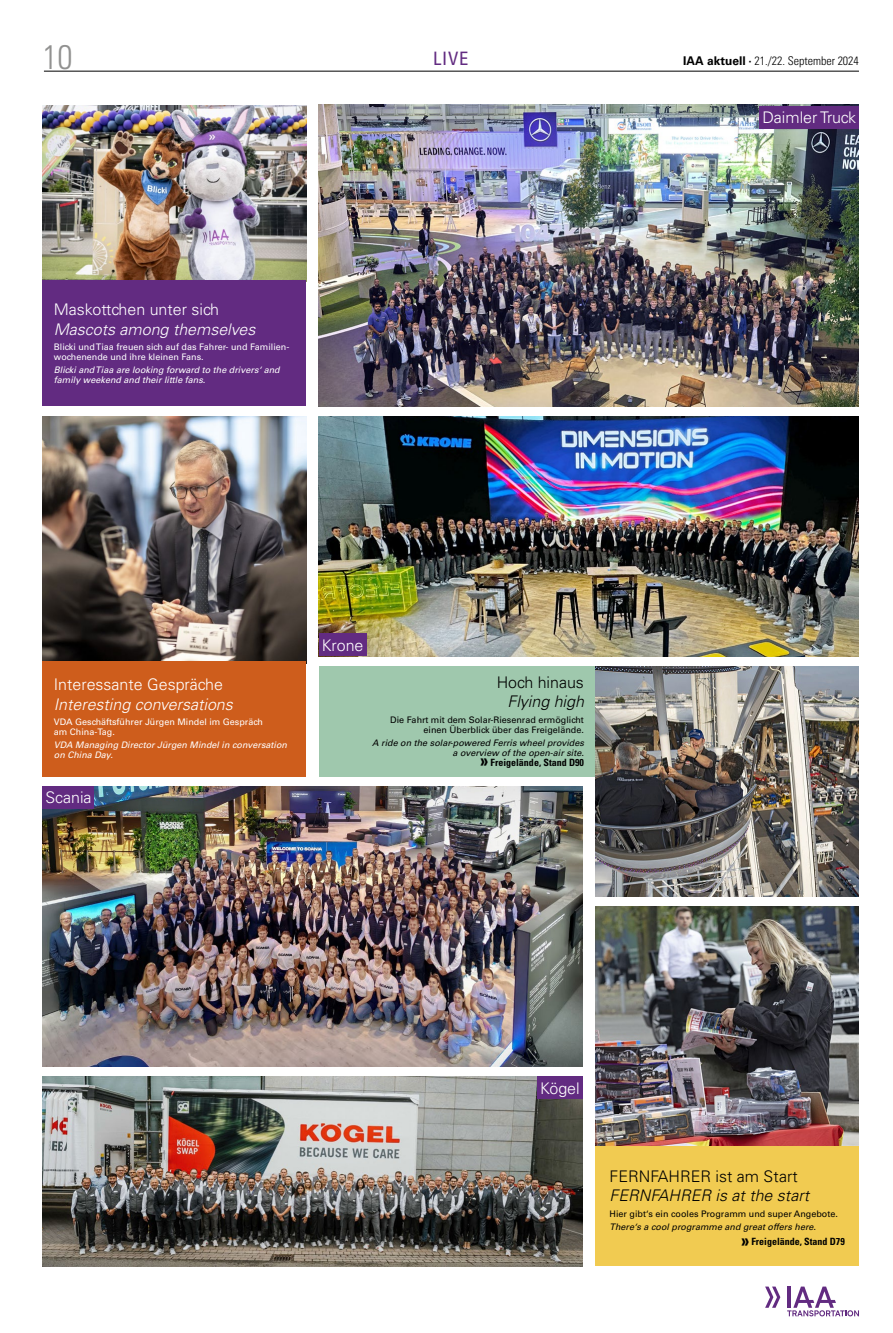
<style>
.page{position:relative;width:893px;height:1333px;background:#fff}
.page>*{position:absolute;margin:0;border:0;box-sizing:border-box;transform-origin:0 0}
.t1{font:300 condensed 34px "Univers LT Std";color:#919190}
.t2{font:condensed 18.5px "Univers LT Std";color:#622b81}
.t3{font:300 16px "Univers LT Std";color:#fff}
.t4{font:italic 300 16px "Univers LT Std";color:#fff}
.t5{font:italic 300 16px "Univers LT Std";color:#000}
.t6{font:300 16px "Univers LT Std";color:#000}
.t7{font:300 condensed 12px "Univers LT Std";color:#000}
.t8{font:700 condensed 10px "Univers LT Std";color:#000}
.t9{font:italic 9px/10px "Univers LT Std";color:#fff}
.t10{font:9px/10px "Univers LT Std";color:#fff}
.t11{font:9px/10px "Univers LT Std";color:#000;text-align:right}
.t12{font:italic 9px/10px "Univers LT Std";color:#000;text-align:right}
.s1{font-weight:700;font-stretch:normal}
.s2{font-size:18.5px}
</style>
<div class="page">
<hr style="left:44px;top:71px;width:815px;height:1px;background:#000">
<svg style="left:787px;top:1286px;width:72px;height:30px"></svg>
<svg style="left:765px;top:1286px;width:15px;height:21px"></svg>
<img style="left:319px;top:105px;width:540px;height:301px">
<img style="left:43px;top:1076px;width:540px;height:190px">
<img style="left:319px;top:416px;width:540px;height:240px">
<img style="left:43px;top:786px;width:540px;height:280px">
<img style="left:595px;top:906px;width:264px;height:240px">
<img style="left:43px;top:416px;width:263px;height:244px">
<img style="left:43px;top:106px;width:263px;height:175px">
<div style="left:43px;top:281px;width:263px;height:125px;background:#622b81"></div>
<div style="left:319px;top:666px;width:276px;height:110px;background:#9fc8ad"></div>
<div style="left:595px;top:1146px;width:264px;height:120px;background:#f1cb51"></div>
<div style="left:43px;top:660px;width:263px;height:116px;background:#ce5d1c"></div>
<img style="left:595px;top:666px;width:264px;height:230px">
<div style="left:760px;top:106px;width:99px;height:23px;background:#622b81"></div>
<div style="left:43px;top:786px;width:51px;height:23px;background:#622b81"></div>
<div style="left:319px;top:633px;width:47px;height:23px;background:#622b81"></div>
<div style="left:537px;top:1076px;width:46px;height:23px;background:#622b81"></div>
<h1 class="t1" style="left:43px;top:37px;width:32px">10</h1>
<h2 class="t2" style="left:433px;top:47px;width:37px">LIVE</h2>
<h3 class="t7" style="left:683px;top:54px;width:177px"><span class="s1">IAA aktuell ·</span> 21./22. September 2024</h3>
<h3 class="t3" style="left:54px;top:300px;width:167px">Maskottchen unter sich</h3>
<h3 class="t4" style="left:54px;top:319px;width:203px">Mascots among themselves</h3>
<p class="t10" style="left:54px;top:342px;width:237px">Blicki und Tiaa freuen sich auf das Fahrer- und Familien&shy;wochenende und ihre kleinen Fans.</p>
<p class="t9" style="left:54px;top:365px;width:227px">Blicki and Tiaa are looking forward to the drivers‘ and family weekend and their little fans.</p>
<h3 class="t3" style="left:54px;top:675px;width:171px">Interessante Gespräche</h3>
<h3 class="t4" style="left:54px;top:694px;width:180px">Interesting conversations</h3>
<p class="t10" style="left:54px;top:717px;width:211px">VDA Geschäftsführer Jürgen Mindel im Gespräch am China-Tag.</p>
<p class="t9" style="left:54px;top:740px;width:235px">VDA Managing Director Jürgen Mindel in conversation on China Day.</p>
<h3 class="t3" style="left:45px;top:788px;width:48px">Scania</h3>
<h3 class="t3" style="left:322px;top:635px;width:43px">Krone</h3>
<h3 class="t6" style="left:497px;top:673px;width:89px">Hoch hinaus</h3>
<h3 class="t5" style="left:507px;top:692px;width:78px">Flying high</h3>
<p class="t11" style="left:390px;top:715px;width:195px">Die Fahrt mit dem Solar-Riesenrad ermöglicht einen Überblick über das Freigelände.</p>
<p class="t12" style="left:372px;top:737px;width:213px">A ride on the solar-powered Ferris wheel provides a overview of the open-air site.</p>
<p class="t8" style="left:480px;top:756px;width:105px"><span class="s2">»</span> Freigelände, Stand D90</p>
<h3 class="t3" style="left:762px;top:108px;width:95px">Daimler Truck</h3>
<h3 class="t3" style="left:540px;top:1078px;width:41px">Kögel</h3>
<h3 class="t6" style="left:609px;top:1166px;width:190px">FERNFAHRER ist am Start</h3>
<h3 class="t5" style="left:609px;top:1185px;width:201px">FERNFAHRER is at the start</h3>
<p class="t11" style="left:609px;top:1208px;width:230px">Hier gibt‘s ein cooles Programm und super Angebote.</p>
<p class="t12" style="left:609px;top:1221px;width:208px">There‘s a cool programme and great offers here.</p>
<p class="t8" style="left:741px;top:1235px;width:105px"><span class="s2">»</span> Freigelände, Stand D79</p>
</div>
